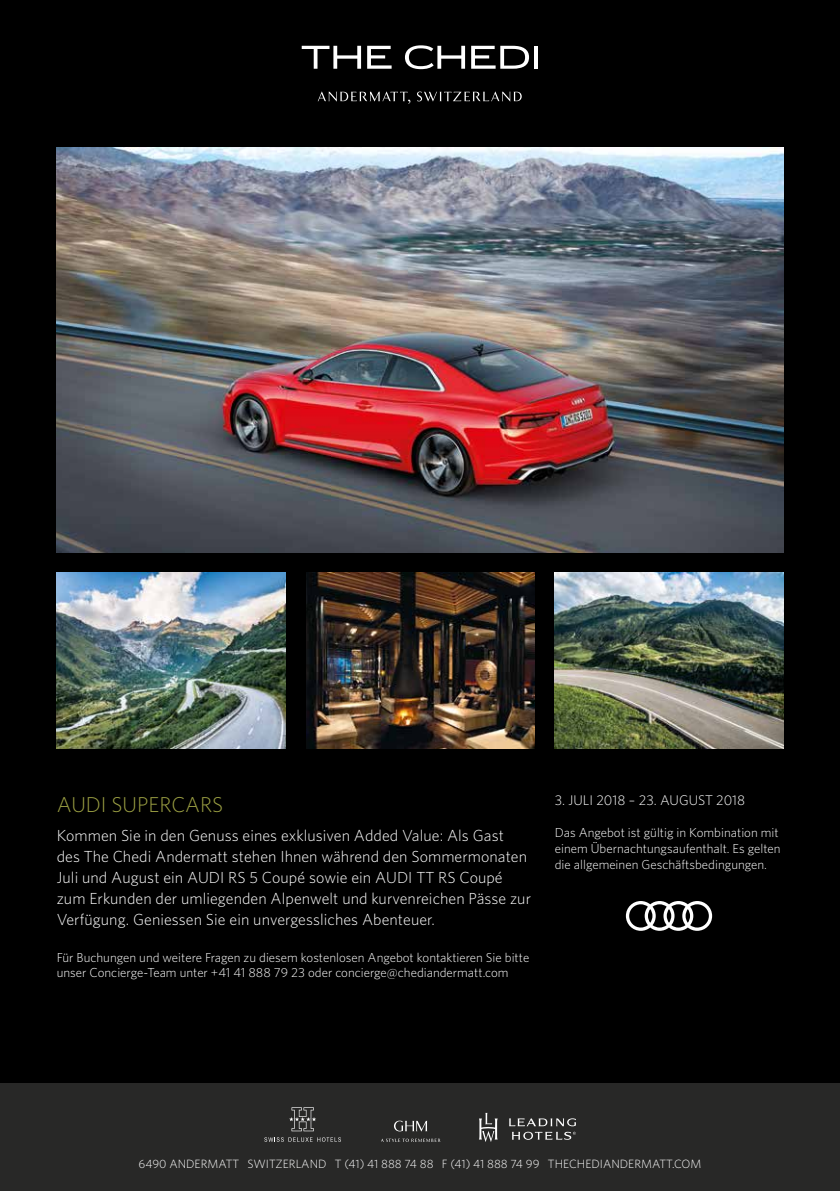
<style>
.page{position:relative;width:840px;height:1191px;background:#fff}
.page>*{position:absolute;margin:0;border:0;box-sizing:border-box;transform-origin:0 0}
.t1{font:300 21.6px "Whitney";color:#9ca043}
.t2{font:300 16px/21px "Whitney";letter-spacing:.005em;color:#fff}
.t3{font:300 14px "Whitney";color:#fff}
.t4{font:300 13px/16px "Whitney";color:#fff}
.t5{font:300 12px "Whitney";color:#fff}
</style>
<div class="page">
<div style="left:0;top:0;width:839px;height:1191px;background:#000"></div>
<div style="left:0;top:1083px;width:839px;height:108px;background:#282827"></div>
<svg style="left:264px;top:1137px;width:77px;height:4px"></svg>
<svg style="left:289px;top:1107px;width:27px;height:24px"></svg>
<svg style="left:479px;top:1112px;width:18px;height:30px"></svg>
<svg style="left:509px;top:1118px;width:66px;height:21px"></svg>
<svg style="left:394px;top:1120px;width:33px;height:11px"></svg>
<svg style="left:381px;top:1138px;width:59px;height:4px"></svg>
<svg style="left:301px;top:46px;width:60px;height:23px"></svg>
<svg style="left:367px;top:46px;width:24px;height:23px"></svg>
<svg style="left:405px;top:45px;width:60px;height:24px"></svg>
<svg style="left:471px;top:46px;width:57px;height:23px"></svg>
<svg style="left:534px;top:46px;width:3px;height:23px"></svg>
<svg style="left:317px;top:91px;width:93px;height:13px"></svg>
<svg style="left:417px;top:91px;width:104px;height:11px"></svg>
<img style="left:554px;top:573px;width:228px;height:175px">
<img style="left:57px;top:147px;width:725px;height:406px">
<img style="left:57px;top:573px;width:228px;height:175px">
<img style="left:306px;top:573px;width:228px;height:175px">
<svg style="left:625px;top:901px;width:86px;height:29px"></svg>
<h1 class="t1" style="left:57px;top:789px;width:168px">AUDI SUPERCARS</h1>
<p class="t2" style="left:57px;top:824px;width:475px">Kommen Sie in den Genuss eines exklusiven Added Value: Als Gast des The Chedi Andermatt stehen Ihnen während den Sommermonaten Juli und August ein AUDI RS 5 Coupé sowie ein AUDI TT RS Coupé zum Erkunden der umliegenden Alpenwelt und kurvenreichen Pässe zur Verfügung. Geniessen Sie ein unvergessliches Abenteuer.</p>
<p class="t4" style="left:57px;top:949px;width:474px">Für Buchungen und weitere Fragen zu diesem kostenlosen Angebot kontaktieren Sie bitte unser Concierge-Team unter +41 41 888 79 23 oder concierge@chediandermatt.com</p>
<p class="t3" style="left:554px;top:791px;width:192px">3. JULI 2018 – 23. AUGUST 2018</p>
<p class="t4" style="left:554px;top:824px;width:227px">Das Angebot ist gültig in Kombination mit einem Übernachtungsaufenthalt. Es gelten die allgemeinen Geschäftsbedingungen.</p>
<p class="t5" style="left:138px;top:1155px;width:564px">6490 ANDERMATT SWITZERLAND T (41) 41 888 74 88 F (41) 41 888 74 99 THECHEDIANDERMATT.COM</p>
</div>
